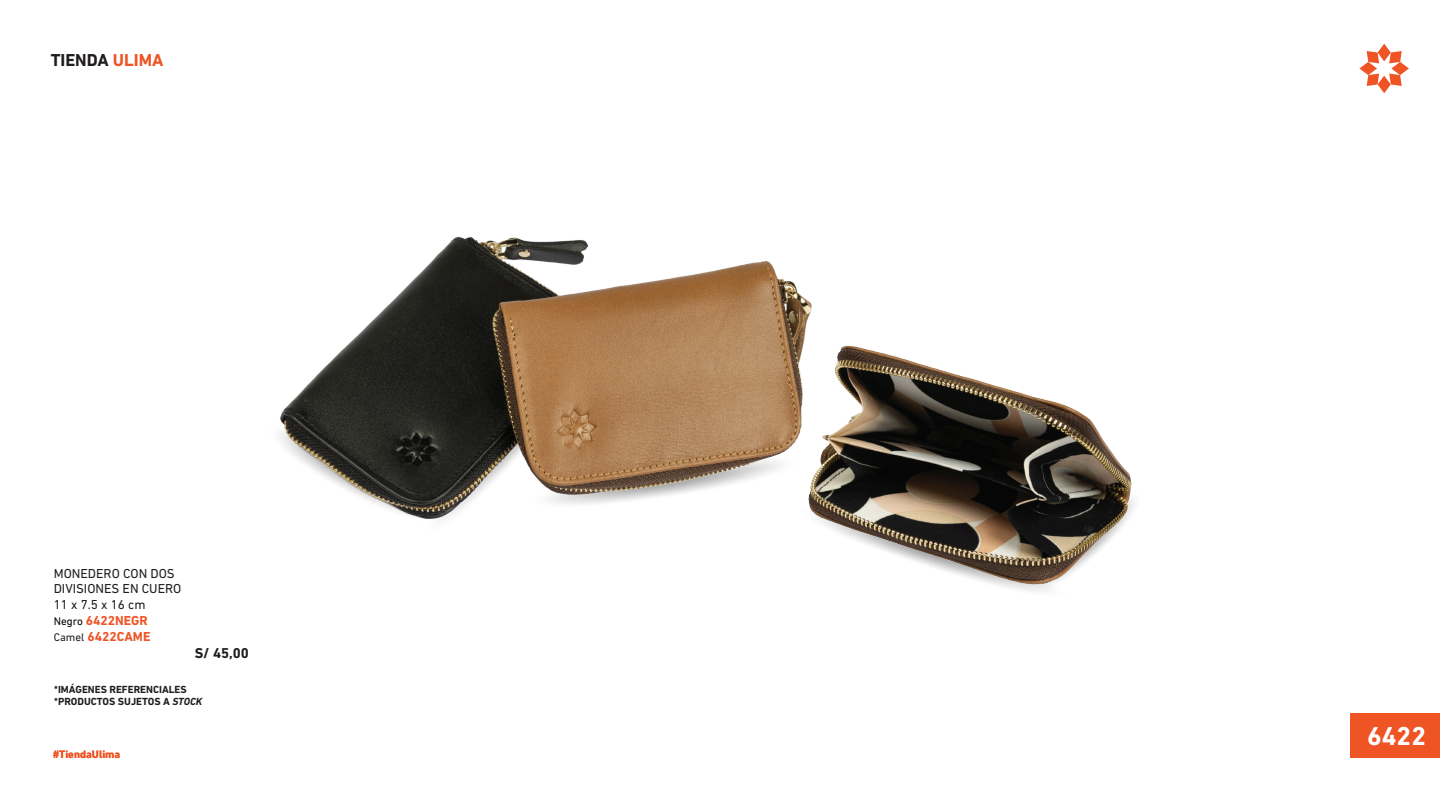
<style>
.page{position:relative;width:1440px;height:810px;background:#fff}
.page>*{position:absolute;margin:0;border:0;box-sizing:border-box;transform-origin:0 0}
.t1{font:700 26.4px "DIN Next LT Pro";color:#fff}
.t2{font:700 17.55px "DIN Next LT Pro";color:#211d1e}
.t3{font:700 14.55px "DIN Next LT Pro";color:#211d1e}
.t4{font:13.2px/15.8px "DIN Next LT Pro";color:#211d1e}
.t5{font:700 10.95px "DIN Next LT Pro";color:#ef5424}
.t6{font:700 10.5px/12.6px "DIN Next LT Pro";color:#211d1e}
.s1{color:#ef5424}
.s2{font-size:11.25px;color:#040503}
.s3{font-weight:700;color:#ef5424}
.s4{font-size:11.25px}
.s5{font-style:italic}
</style>
<div class="page">
<img style="left:280px;top:236px;width:532px;height:284px">
<img style="left:795px;top:314px;width:340px;height:277px">
<svg style="left:1359px;top:44px;width:50px;height:49px"></svg>
<div style="left:1351px;top:713px;width:89px;height:45px;background:#ef5424"></div>
<h2 class="t2" style="left:51px;top:50px;width:114px">TIENDA <span class="s1">ULIMA</span></h2>
<p class="t4" style="left:54px;top:565px;width:129px">MONEDERO CON DOS<br>DIVISIONES EN CUERO<br>11 x 7.5 x 16 cm<br><span class="s2">Negro</span> <span class="s3">6422NEGR<br></span><span class="s4">Camel</span> <span class="s3">6422CAME</span></p>
<p class="t3" style="left:195px;top:645px;width:56px">S/ 45,00</p>
<p class="t6" style="left:54px;top:683px;width:150px">*IMÁGENES REFERENCIALES *PRODUCTOS SUJETOS A <span class="s5">STOCK</span></p>
<p class="t5" style="left:53px;top:748px;width:69px">#TiendaUlima</p>
<h1 class="t1" style="left:1367px;top:720px;width:60px">6422</h1>
</div>
